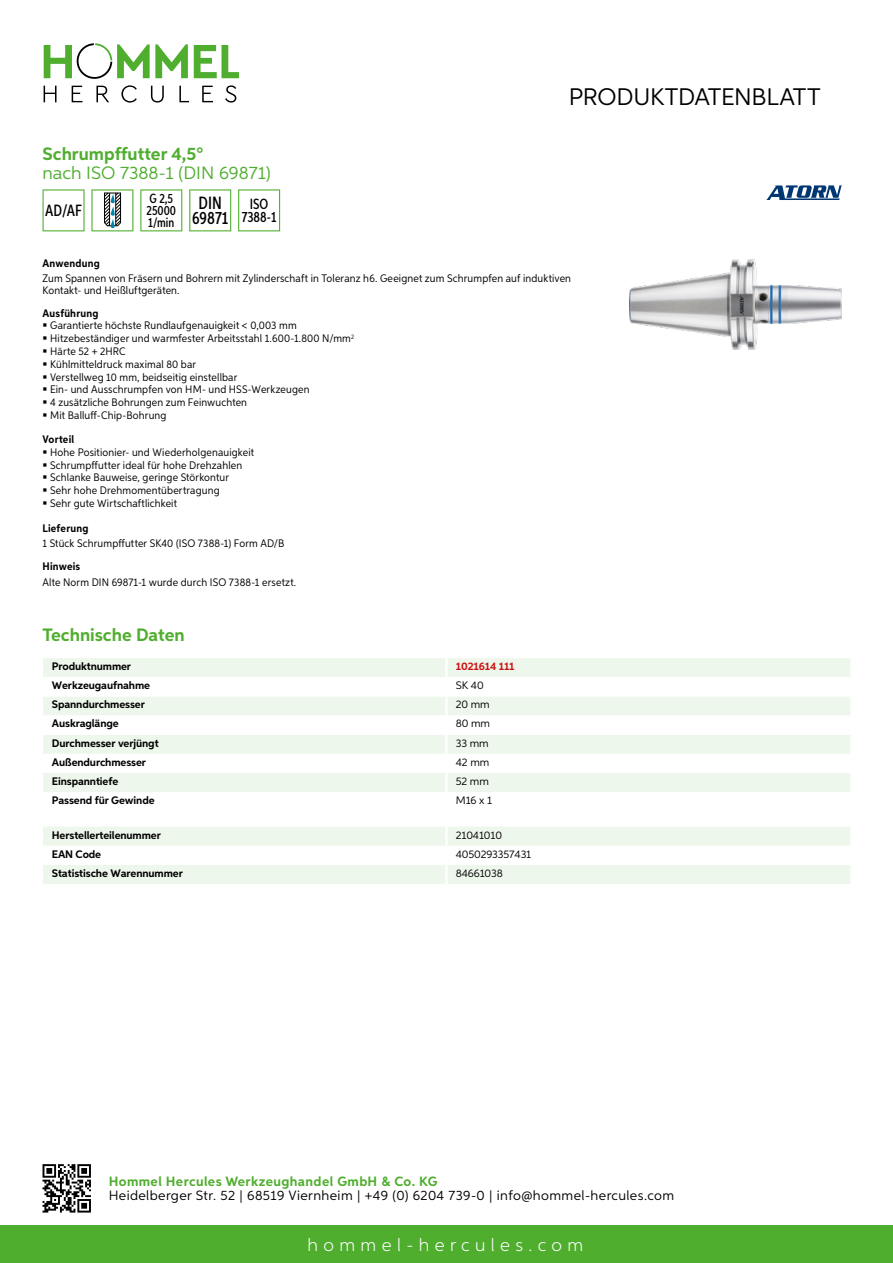
<style>
.page{position:relative;width:893px;height:1263px;background:#fff}
.page>*{position:absolute;margin:0;border:0;box-sizing:border-box;transform-origin:0 0}
.t1{font:24px "Aspira";letter-spacing:-.01em;color:#000}
.t2{font:700 18px "Aspira";color:#50ae2f}
.t3{font:18px "Aspira";color:#50ae2f}
.t4{font:300 18px "Aspira";letter-spacing:.3em;color:#fff}
.t5{font:500 17.85px/14.9px "Aspira XX Nar";color:#000;text-align:center}
.t6{font:500 16.35px "Aspira XX Nar";color:#000}
.t7{font:500 14.85px/13.4px "Aspira XX Nar";color:#000;text-align:center}
.t8{font:13.5px "Aspira";letter-spacing:.03em;color:#000}
.t9{font:700 13.5px "Aspira";letter-spacing:.03em;color:#50ae2f}
.t10{font:500 13.35px/11.9px "Aspira XX Nar";color:#000}
.t11{font:10.95px/12.8px "Aspira Nar";letter-spacing:.015em;color:#000}
.t12{font:700 10.95px "Aspira";letter-spacing:-.01em;color:#000}
.t13{font:10.95px "Aspira";letter-spacing:-.01em;color:#000}
.t14{font:700 10.95px "Aspira Nar";letter-spacing:.02em;color:#000}
.t15{font:700 10.95px "Aspira";letter-spacing:-.01em;color:#cd1013}
</style>
<div class="page">
<div style="left:0;top:1226px;width:893px;height:37px;background:#50ae2f"></div>
<svg style="left:43px;top:1164px;width:48px;height:48px"></svg>
<svg style="left:194px;top:45px;width:45px;height:33px"></svg>
<svg style="left:44px;top:43px;width:144px;height:36px"></svg>
<svg style="left:44px;top:86px;width:13px;height:16px"></svg>
<svg style="left:72px;top:86px;width:10px;height:16px"></svg>
<svg style="left:96px;top:86px;width:13px;height:16px"></svg>
<svg style="left:121px;top:85px;width:16px;height:18px"></svg>
<svg style="left:151px;top:86px;width:13px;height:17px"></svg>
<svg style="left:179px;top:86px;width:10px;height:16px"></svg>
<svg style="left:202px;top:86px;width:11px;height:16px"></svg>
<svg style="left:225px;top:85px;width:11px;height:18px"></svg>
<div style="left:43px;top:658px;width:807px;height:19px;background:#eef7eb"></div>
<svg style="left:43px;top:697px;width:807px;height:95px;fill:#eef7eb"></svg>
<hr style="left:445px;top:658px;width:3px;height:19px;background:#fff">
<hr style="left:445px;top:696px;width:3px;height:19px;background:#fff">
<hr style="left:445px;top:715px;width:3px;height:20px;background:#fff">
<hr style="left:445px;top:735px;width:3px;height:19px;background:#fff">
<hr style="left:445px;top:754px;width:3px;height:19px;background:#fff">
<hr style="left:445px;top:773px;width:3px;height:19px;background:#fff">
<svg style="left:43px;top:827px;width:807px;height:57px"></svg>
<hr style="left:445px;top:865px;width:3px;height:19px;background:#fff">
<svg style="left:43px;top:189px;width:42px;height:42px"></svg>
<svg style="left:91px;top:189px;width:42px;height:42px"></svg>
<svg style="left:140px;top:189px;width:42px;height:42px"></svg>
<svg style="left:189px;top:189px;width:42px;height:42px"></svg>
<svg style="left:238px;top:189px;width:42px;height:42px"></svg>
<img style="left:629px;top:259px;width:213px;height:90px">
<svg style="left:766px;top:185px;width:76px;height:15px"></svg>
<h2 class="t2" style="left:43px;top:142px;width:162px">Schrumpffutter 4,5°</h2>
<h2 class="t3" style="left:43px;top:162px;width:230px">nach ISO 7388-1 (DIN 69871)</h2>
<h3 class="t6" style="left:45px;top:201px;width:38px">AD/AF</h3>
<p class="t10" style="left:147px;top:193px;width:31px">G 2,5<br>25000<br>1/min</p>
<h3 class="t5" style="left:192px;top:196px;width:38px">DIN<br>69871</h3>
<h3 class="t7" style="left:242px;top:197px;width:36px">ISO<br>7388-1</h3>
<h1 class="t1" style="left:569px;top:82px;width:253px">Produktdatenblatt</h1>
<p class="t14" style="left:43px;top:257px;width:59px">Anwendung</p>
<p class="t11" style="left:43px;top:273px;width:530px;line-height:12px">Zum Spannen von Fräsern und Bohrern mit Zylinderschaft in Toleranz h6. Geeignet zum Schrumpfen auf induktiven<br>Kontakt- und Heißluftgeräten.</p>
<p class="t14" style="left:43px;top:306px;width:58px">Ausführung</p>
<p class="t11" style="left:50px;top:319px;width:306px">Garantierte höchste Rundlaufgenauigkeit &lt; 0,003 mm Hitzebeständiger und warmfester Arbeitsstahl 1.600-1.800 N/mm<sup>2<br></sup>Härte 52 + 2HRC<br>Kühlmitteldruck maximal 80 bar<br>Verstellweg 10 mm, beidseitig einstellbar<br>Ein- und Ausschrumpfen von HM- und HSS-Werkzeugen<br>4 zusätzliche Bohrungen zum Feinwuchten<br>Mit Balluff-Chip-Bohrung</p>
<p class="t14" style="left:43px;top:433px;width:33px">Vorteil</p>
<p class="t11" style="left:50px;top:446px;width:205px">Hohe Positionier- und Wiederholgenauigkeit Schrumpffutter ideal für hohe Drehzahlen Schlanke Bauweise, geringe Störkontur<br>Sehr hohe Drehmomentübertragung<br>Sehr gute Wirtschaftlichkeit</p>
<p class="t14" style="left:43px;top:522px;width:47px">Lieferung</p>
<p class="t11" style="left:43px;top:537px;width:243px">1 Stück Schrumpffutter SK40 (ISO 7388-1) Form AD/B</p>
<p class="t14" style="left:43px;top:560px;width:39px">Hinweis</p>
<p class="t11" style="left:43px;top:575px;width:255px">Alte Norm DIN 69871-1 wurde durch ISO 7388-1 ersetzt.</p>
<h2 class="t2" style="left:43px;top:624px;width:144px">Technische Daten</h2>
<p class="t12" style="left:52px;top:660px;width:81px">Produktnummer</p>
<p class="t15" style="left:456px;top:660px;width:60px">1021614 111</p>
<p class="t12" style="left:52px;top:679px;width:100px">Werkzeugaufnahme</p>
<p class="t13" style="left:456px;top:679px;width:29px">SK 40</p>
<p class="t12" style="left:52px;top:698px;width:95px">Spanndurchmesser</p>
<p class="t13" style="left:456px;top:698px;width:35px">20 mm</p>
<p class="t12" style="left:52px;top:717px;width:68px">Auskraglänge</p>
<p class="t13" style="left:456px;top:717px;width:36px">80 mm</p>
<p class="t12" style="left:52px;top:736px;width:108px">Durchmesser verjüngt</p>
<p class="t13" style="left:456px;top:736px;width:34px">33 mm</p>
<p class="t12" style="left:52px;top:755px;width:96px">Außendurchmesser</p>
<p class="t13" style="left:456px;top:755px;width:35px">42 mm</p>
<p class="t12" style="left:52px;top:774px;width:68px">Einspanntiefe</p>
<p class="t13" style="left:456px;top:774px;width:35px">52 mm</p>
<p class="t12" style="left:52px;top:793px;width:104px">Passend für Gewinde</p>
<p class="t13" style="left:456px;top:793px;width:38px">M16 x 1</p>
<p class="t12" style="left:52px;top:828px;width:111px">Herstellerteilenummer</p>
<p class="t13" style="left:456px;top:828px;width:48px">21041010</p>
<p class="t12" style="left:52px;top:847px;width:51px">EAN Code</p>
<p class="t13" style="left:456px;top:847px;width:77px">4050293357431</p>
<p class="t12" style="left:52px;top:866px;width:132px">Statistische Warennummer</p>
<p class="t13" style="left:456px;top:866px;width:49px">84661038</p>
<p class="t9" style="left:109px;top:1172px;width:330px">Hommel Hercules Werkzeughandel GmbH &amp; Co. KG</p>
<p class="t8" style="left:109px;top:1187px;width:567px">Heidelberger Str. 52 | 68519 Viernheim | +49 (0) 6204 739-0 | info@hommel-hercules.com</p>
<h2 class="t4" style="left:307px;top:1234px;width:277px">hommel-hercules.com</h2>
</div>
